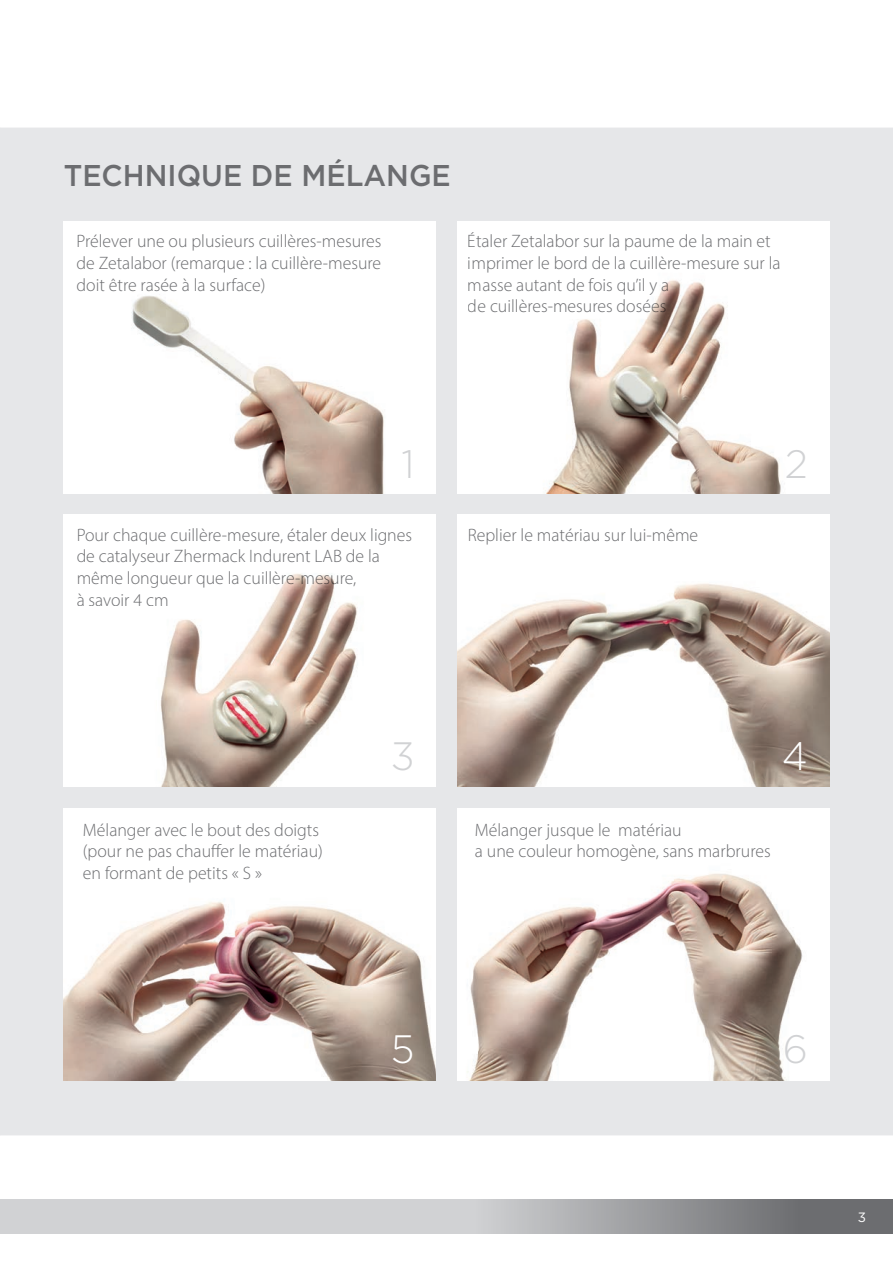
<style>
.page{position:relative;width:893px;height:1263px;background:#fff}
.page>*{position:absolute;margin:0;border:0;box-sizing:border-box;transform-origin:0 0}
.text{font:300 39.6px "Gotham";color:#d1d2d4}
.text-2{font:300 39.6px "Gotham";color:#fff}
.page_title{font:500 30px "Gotham";color:#6c6d70;scale:.96 1}
.text-3{font:300 18px/21.6px "Myriad Pro";color:#6c6d70}
.t1{font:13.5px "Gotham";color:#fff}
</style>
<div class="page">
<div style="left:831px;top:1199px;width:62px;height:34px;background:#6c6d70"></div>
<svg style="left:0;top:1199px;width:829px;height:34px;background:#b9babc"></svg>
<div style="left:0;top:128px;width:893px;height:1007px;background:#e6e7e9"></div>
<img style="left:0;top:370px;width:1px;height:765px">
<img style="left:64px;top:221px;width:372px;height:272px">
<div style="left:64px;top:514px;width:372px;height:273px;background:#fff"></div>
<img style="left:160px;top:573px;width:198px;height:214px">
<img style="left:64px;top:808px;width:372px;height:272px">
<div style="left:457px;top:221px;width:372px;height:272px;background:#fff"></div>
<img style="left:545px;top:280px;width:236px;height:213px">
<img style="left:457px;top:514px;width:372px;height:273px">
<img style="left:457px;top:808px;width:372px;height:272px">
<p class="page_title" style="left:64px;top:155px;width:405px">TECHNIQUE DE MÉLANGE</p>
<p class="text-3" style="left:77px;top:230px;width:306px;text-align:justify">Prélever une ou plusieurs cuillères-mesures de Zetalabor (remarque : la cuillère-mesure doit être rasée à la surface)</p>
<p class="text-3" style="left:468px;top:230px;width:314px">Étaler Zetalabor sur la paume de la main et imprimer le bord de la cuillère-mesure sur la masse autant de fois qu’il y a<br>de cuillères-mesures dosées</p>
<p class="text" style="left:401px;top:438px;width:15px">1</p>
<p class="text" style="left:785px;top:438px;width:25px">2</p>
<p class="text-3" style="left:77px;top:524px;width:337px">Pour chaque cuillère-mesure, étaler deux lignes de catalyseur Zhermack Indurent LAB de la même longueur que la cuillère-mesure,<br>à savoir 4 cm</p>
<p class="text-3" style="left:468px;top:524px;width:232px">Replier le matériau sur lui-même</p>
<p class="text-3" style="left:83px;top:819px;width:238px">Mélanger avec le bout des doigts</p>
<p class="text-3" style="left:83px;top:840px;width:241px">(pour ne pas chauffer le matériau)</p>
<p class="text-3" style="left:83px;top:862px;width:181px">en formant de petits « S »</p>
<p class="text" style="left:391px;top:731px;width:25px">3</p>
<p class="text-2" style="left:782px;top:731px;width:28px">4</p>
<p class="text-3" style="left:475px;top:819px;width:208px">Mélanger jusque le matériau</p>
<p class="text-3" style="left:475px;top:840px;width:297px">a une couleur homogène, sans marbrures</p>
<p class="text-2" style="left:391px;top:1024px;width:25px">5</p>
<p class="text" style="left:783px;top:1024px;width:27px">6</p>
<p class="t1" style="left:858px;top:1208px;width:10px">3</p>
</div>
